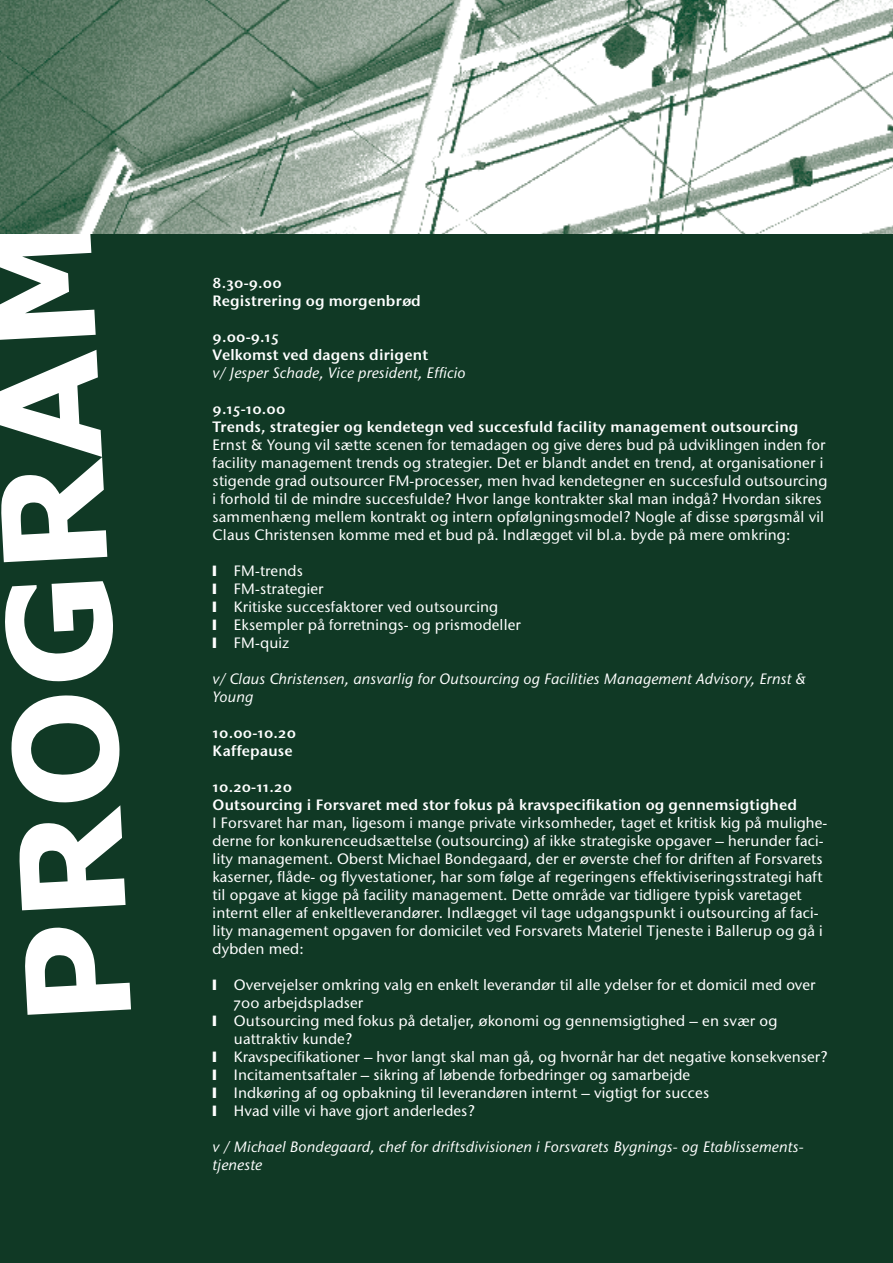
<style>
.page{position:relative;width:893px;height:1263px;background:#fff}
.page>*{position:absolute;margin:0;border:0;box-sizing:border-box;transform-origin:0 0}
.t1{font:700 142.5px "Verdana";color:#fff}
.t2{font:15px/18px "ITC Stone Sans OS";letter-spacing:.01em;color:#fff}
.t3{font:15px/18px "ITC Stone Sans Semi OS";letter-spacing:.01em;color:#fff}
.t4{font:italic 15px/18px "ITC Stone Sans OS";letter-spacing:.01em;color:#fff}
</style>
<div class="page">
<div style="left:0;top:234px;width:893px;height:1029px;background:#103925"></div>
<img style="left:0;top:0;width:893px;height:234px">
<h1 class="t1" style="left:-11px;top:1030px;width:812px;rotate:-93deg">PROGRAM</h1>
<p class="t3" style="left:213px;top:274px;width:210px">8.30-9.00<br>Registrering og morgenbrød</p>
<p class="t3" style="left:213px;top:328px;width:217px">9.00-9.15<br>Velkomst ved dagens dirigent</p>
<p class="t4" style="left:213px;top:364px;width:255px">v/ Jesper Schade, Vice president, Efficio</p>
<p class="t3" style="left:213px;top:400px;width:587px">9.15-10.00<br>Trends, strategier og kendetegn ved succesfuld facility management outsourcing</p>
<p class="t2" style="left:213px;top:436px;width:616px">Ernst &amp; Young vil sætte scenen for temadagen og give deres bud på udviklingen inden for facility management trends og strategier. Det er blandt andet en trend, at organisationer i stigende grad outsourcer FM-processer, men hvad kendetegner en succesfuld outsourcing i forhold til de mindre succesfulde? Hvor lange kontrakter skal man indgå? Hvordan sikres sammenhæng mellem kontrakt og intern opfølgningsmodel? Nogle af disse spørgsmål vil Claus Christensen komme med et bud på. Indlægget vil bl.a. byde på mere omkring:</p>
<p class="t2" style="left:213px;top:562px;width:310px">❙ FM-trends<br>❙ FM-strategier<br>❙ Kritiske succesfaktorer ved outsourcing<br>❙ Eksempler på forretnings- og prismodeller ❙ FM-quiz</p>
<p class="t4" style="left:213px;top:670px;width:595px">v/ Claus Christensen, ansvarlig for Outsourcing og Facilities Management Advisory, Ernst &amp;<br>Young</p>
<p class="t3" style="left:213px;top:724px;width:85px">10.00-10.20<br>Kaffepause</p>
<p class="t3" style="left:213px;top:778px;width:586px">10.20-11.20<br>Outsourcing i Forsvaret med stor fokus på kravspecifikation og gennemsigtighed</p>
<p class="t2" style="left:213px;top:814px;width:616px">I Forsvaret har man, ligesom i mange private virksomheder, taget et kritisk kig på mulighe&shy;derne for konkurenceudsættelse (outsourcing) af ikke strategiske opgaver – herunder faci&shy;lity management. Oberst Michael Bondegaard, der er øverste chef for driften af Forsvarets kaserner, flåde- og flyvestationer, har som følge af regeringens effektiviseringsstrategi haft til opgave at kigge på facility management. Dette område var tidligere typisk varetaget internt eller af enkeltleverandører. Indlægget vil tage udgangspunkt i outsourcing af faci&shy;lity management opgaven for domicilet ved Forsvarets Materiel Tjeneste i Ballerup og gå i dybden med:</p>
<p class="t2" style="left:213px;top:976px;width:604px">❙ Overvejelser omkring valg en enkelt leverandør til alle ydelser for et domicil med over</p>
<p class="t2" style="left:234px;top:994px;width:131px">700 arbejdspladser</p>
<p class="t2" style="left:213px;top:1012px;width:566px">❙ Outsourcing med fokus på detaljer, økonomi og gennemsigtighed – en svær og</p>
<p class="t2" style="left:234px;top:1030px;width:120px">uattraktiv kunde?</p>
<p class="t2" style="left:213px;top:1048px;width:616px">❙ Kravspecifikationer – hvor langt skal man gå, og hvornår har det negative konsekvenser?</p>
<p class="t2" style="left:213px;top:1066px;width:479px">❙ Incitamentsaftaler – sikring af løbende forbedringer og samarbejde</p>
<p class="t2" style="left:213px;top:1084px;width:498px">❙ Indkøring af og opbakning til leverandøren internt – vigtigt for succes</p>
<p class="t2" style="left:213px;top:1102px;width:264px">❙ Hvad ville vi have gjort anderledes?</p>
<p class="t4" style="left:213px;top:1138px;width:592px">v / Michael Bondegaard, chef for driftsdivisionen i Forsvarets Bygnings- og Etablissements&shy;tjeneste</p>
</div>
